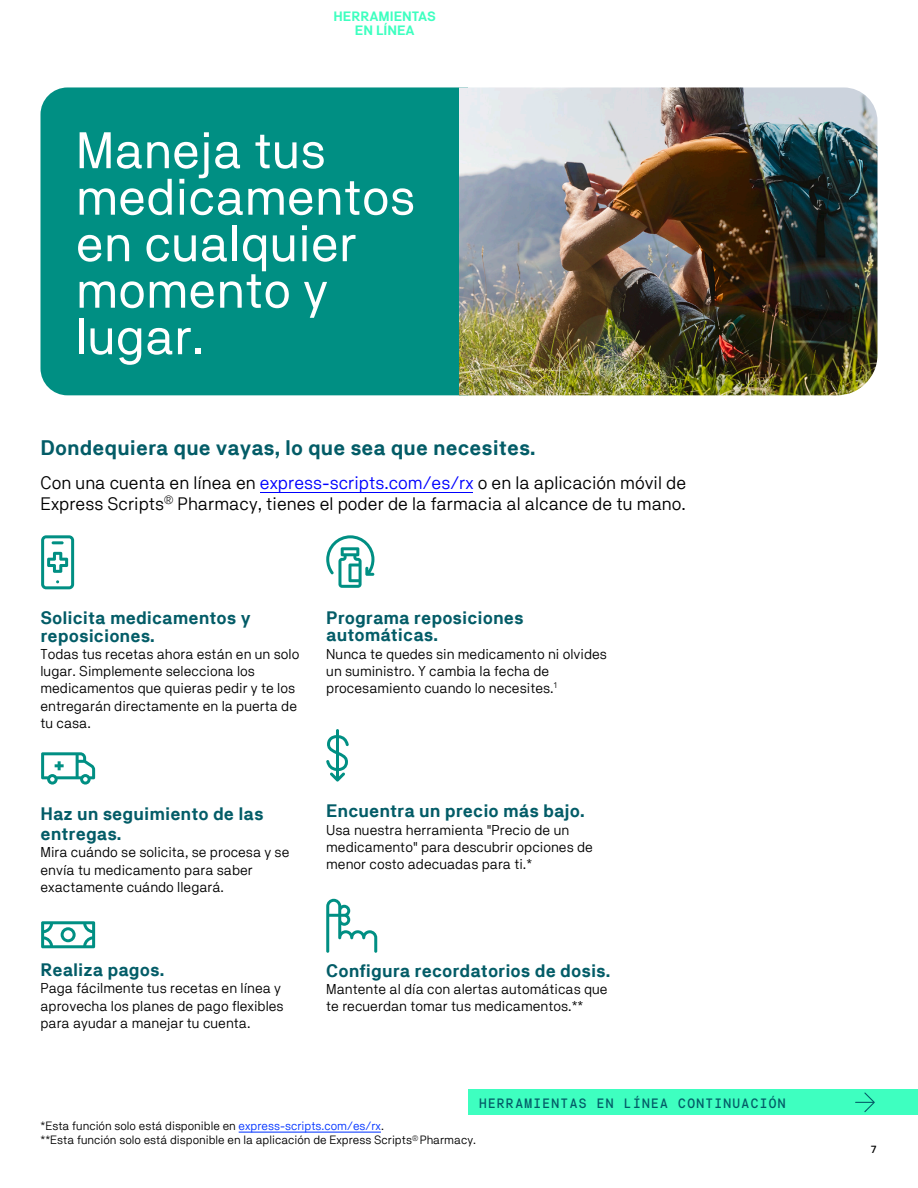
<style>
.page{position:relative;width:918px;height:1188px;background:#fff}
.page>*{position:absolute;margin:0;border:0;box-sizing:border-box;transform-origin:0 0}
.t1{font:51px/46.5px "NB Akademie";color:#fff}
.t2{font:700 21px "NB Akademie";color:#035c67}
.t3{font:700 18px/17.5px "NB Akademie";color:#035c67}
.t4{font:18px/20.9px "NB Akademie";color:#000}
.t5{font:14.25px/17.2px "NB Akademie";color:#000}
.t6{font:13.5px "NB Akademie Mono";color:#035c67;scale:.9 1}
.t7{font:700 13.5px/13.5px "NB Akademie";color:#3effc0;text-align:center}
.t8{font:12px/14.4px "NB Akademie";color:#000}
.t9{font:10.5px "NB Akademie Mono";color:#000}
.s1{color:#00f}
.s2{color:#03f}
</style>
<div class="page">
<div style="left:468px;top:1089px;width:450px;height:26px;background:#3effc0"></div>
<svg style="left:855px;top:1092px;width:20px;height:20px"></svg>
<svg style="left:41px;top:535px;width:33px;height:54px"></svg>
<svg style="left:326px;top:535px;width:48px;height:53px"></svg>
<svg style="left:326px;top:729px;width:23px;height:53px"></svg>
<svg style="left:41px;top:752px;width:54px;height:33px"></svg>
<svg style="left:41px;top:921px;width:54px;height:27px"></svg>
<svg style="left:326px;top:899px;width:51px;height:54px"></svg>
<div style="left:40px;top:87px;width:419px;height:308px;background:#008f83"></div>
<img style="left:459px;top:87px;width:419px;height:308px">
<hr style="left:260px;top:492px;width:213px;height:1px;background:#00f">
<hr style="left:239px;top:1132px;width:142px;height:1px;background:#03f">
<p class="t7" style="left:334px;top:9px;width:104px">HERRAMIENTAS<br>EN LÍNEA</p>
<p class="t1" style="left:76px;top:126px;width:341px">Maneja tus medicamentos en cualquier momento y lugar.</p>
<p class="t2" style="left:40px;top:435px;width:497px">Dondequiera que vayas, lo que sea que necesites.</p>
<p class="t4" style="left:40px;top:472px;width:647px">Con una cuenta en línea en <span class="s1">express-scripts.com/es/rx</span> o en la aplicación móvil de<br>Express Scripts<sup>®</sup> Pharmacy, tienes el poder de la farmacia al alcance de tu mano.</p>
<p class="t3" style="left:40px;top:609px;width:212px">Solicita medicamentos y reposiciones.</p>
<p class="t5" style="left:40px;top:645px;width:260px">Todas tus recetas ahora están en un solo lugar. Simplemente selecciona los medicamentos que quieras pedir y te los entregarán directamente en la puerta de tu casa.</p>
<p class="t3" style="left:326px;top:609px;width:199px">Programa reposiciones automáticas.</p>
<p class="t5" style="left:326px;top:645px;width:282px">Nunca te quedes sin medicamento ni olvides un suministro. Y cambia la fecha de procesamiento cuando lo necesites.<sup>1</sup></p>
<p class="t3" style="left:40px;top:804px;width:225px;line-height:20px">Haz un seguimiento de las entregas.</p>
<p class="t5" style="left:40px;top:844px;width:251px">Mira cuándo se solicita, se procesa y se envía tu medicamento para saber exactamente cuándo llegará.</p>
<p class="t3" style="left:40px;top:961px;width:125px">Realiza pagos.</p>
<p class="t5" style="left:40px;top:980px;width:245px">Paga fácilmente tus recetas en línea y aprovecha los planes de pago flexibles para ayudar a manejar tu cuenta.</p>
<p class="t3" style="left:326px;top:802px;width:260px">Encuentra un precio más bajo.</p>
<p class="t5" style="left:326px;top:821px;width:268px">Usa nuestra herramienta "Precio de un medicamento" para descubrir opciones de menor costo adecuadas para ti.*</p>
<p class="t3" style="left:326px;top:961px;width:286px">Configura recordatorios de dosis.</p>
<p class="t5" style="left:326px;top:980px;width:283px">Mantente al día con alertas automáticas que te recuerdan tomar tus medicamentos.**</p>
<p class="t6" style="left:478px;top:1095px;width:343px">HERRAMIENTAS EN LÍNEA CONTINUACIÓN</p>
<p class="t8" style="left:40px;top:1118px;width:437px">*Esta función solo está disponible en <span class="s2">express-scripts.com/es/rx</span>.<br>**Esta función solo está disponible en la aplicación de Express Scripts<sup>®</sup> Pharmacy.</p>
<p class="t9" style="left:870px;top:1143px;width:9px">7</p>
</div>
